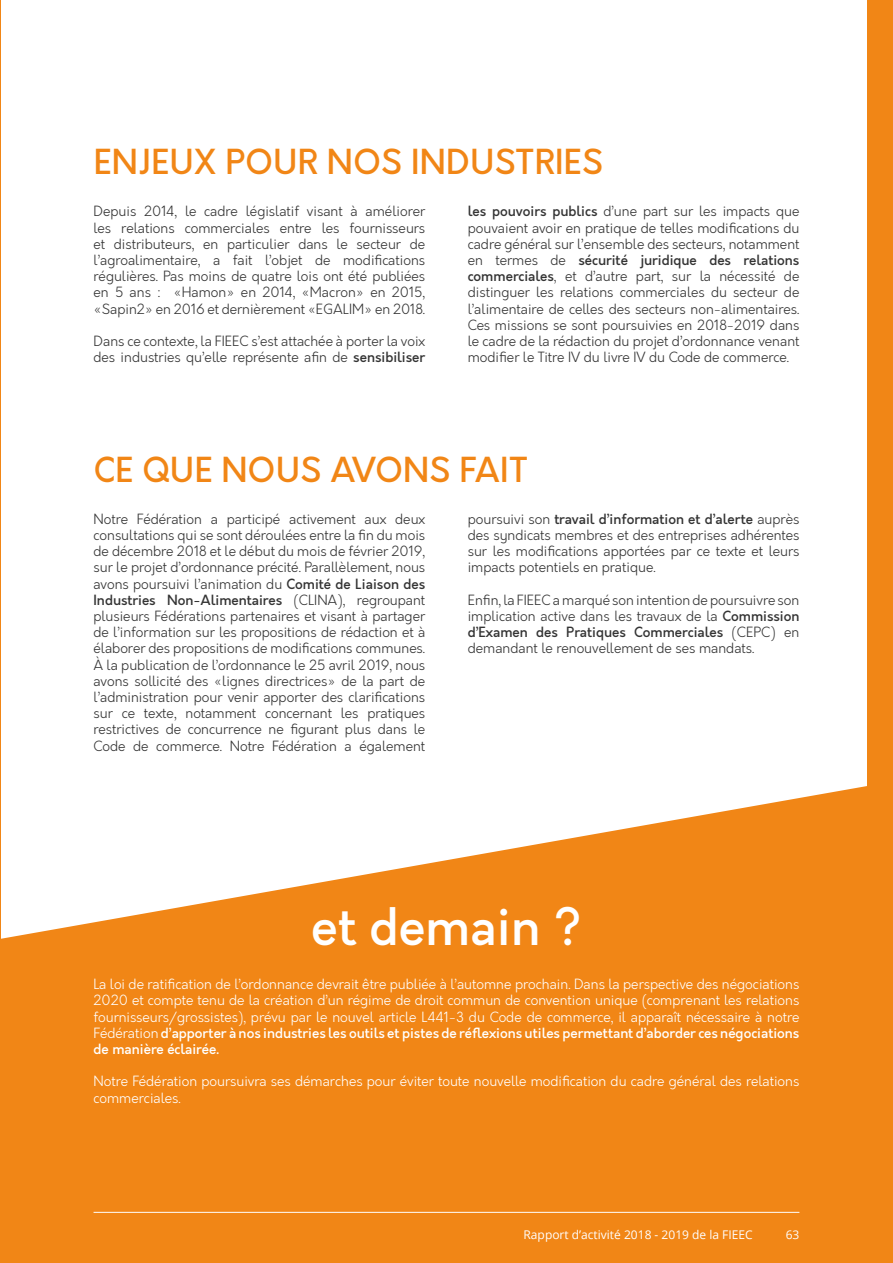
<style>
.page{position:relative;width:893px;height:1263px;background:#fff}
.page>*{position:absolute;margin:0;border:0;box-sizing:border-box;transform-origin:0 0}
.t1{font:500 49.5px "Orkney";color:#fff}
.t2{font:500 33px "Orkney";letter-spacing:.01em;color:#f18616}
.t3{font:300 13.5px/16.2px "Orkney";color:#343434;text-align:justify}
.t4{font:300 13.5px/16.2px "Orkney";color:#fff;text-align:justify}
.t5{font:12px "Open Sans";color:#fff}
.s1{font-weight:500}
</style>
<div class="page">
<svg style="left:1px;top:786px;width:866px;height:477px;fill:#f18616"></svg>
<hr style="left:0;top:0;width:1px;height:1263px;background:#f18616">
<hr style="left:94px;top:1212px;width:705px;height:1px;background:#fff">
<div style="left:867px;top:0;width:26px;height:1263px;background:#f18616"></div>
<h2 class="t2" style="left:94px;top:140px;width:511px">ENJEUX POUR NOS INDUSTRIES</h2>
<p class="t3" style="left:94px;top:204px;width:333px">Depuis 2014, le cadre législatif visant à améliorer les relations commerciales entre les fournisseurs et distributeurs, en particulier dans le secteur de l’agroalimentaire, a fait l’objet de modifications régulières. Pas moins de quatre lois ont été publiées en 5 ans : «Hamon» en 2014, «Macron» en 2015, «Sapin2» en 2016 et dernièrement «EGALIM» en 2018.</p>
<p class="t3" style="left:94px;top:333px;width:333px">Dans ce contexte, la FIEEC s’est attachée à porter la voix des industries qu’elle représente afin de <span class="s1">sensibiliser</span></p>
<p class="t3" style="left:468px;top:204px;width:333px"><span class="s1">les pouvoirs publics</span> d’une part sur les impacts que pouvaient avoir en pratique de telles modifications du cadre général sur l’ensemble des secteurs, notamment en termes de <span class="s1">sécurité juridique des relations commerciales</span>, et d’autre part, sur la nécessité de distinguer les relations commerciales du secteur de l’alimentaire de celles des secteurs non-alimentaires.<br>Ces missions se sont poursuivies en 2018-2019 dans le cadre de la rédaction du projet d’ordonnance venant modifier le Titre IV du livre IV du Code de commerce.</p>
<h2 class="t2" style="left:94px;top:448px;width:436px">CE QUE NOUS AVONS FAIT</h2>
<p class="t3" style="left:94px;top:511px;width:333px">Notre Fédération a participé activement aux deux consultations qui se sont déroulées entre la fin du mois de décembre 2018 et le début du mois de février 2019, sur le projet d’ordonnance précité. Parallèlement, nous avons poursuivi l’animation du <span class="s1">Comité de Liaison des Industries Non-Alimentaires</span> (CLINA), regroupant plusieurs Fédérations partenaires et visant à partager de l’information sur les propositions de rédaction et à élaborer des propositions de modifications communes.<br>À la publication de l’ordonnance le 25 avril 2019, nous avons sollicité des «lignes directrices» de la part de l’administration pour venir apporter des clarifications sur ce texte, notamment concernant les pratiques restrictives de concurrence ne figurant plus dans le Code de commerce. Notre Fédération a également</p>
<p class="t3" style="left:468px;top:511px;width:333px">poursuivi son <span class="s1">travail d’information et d’alerte</span> auprès des syndicats membres et des entreprises adhérentes sur les modifications apportées par ce texte et leurs impacts potentiels en pratique.</p>
<p class="t3" style="left:468px;top:592px;width:333px">Enfin, la FIEEC a marqué son intention de poursuivre son implication active dans les travaux de la <span class="s1">Commission d’Examen des Pratiques Commerciales</span> (CEPC) en demandant le renouvellement de ses mandats.</p>
<h1 class="t1" style="left:311px;top:894px;width:272px">et demain ?</h1>
<p class="t4" style="left:94px;top:976px;width:707px">La loi de ratification de l’ordonnance devrait être publiée à l’automne prochain. Dans la perspective des négociations 2020 et compte tenu de la création d’un régime de droit commun de convention unique (comprenant les relations fournisseurs/grossistes), prévu par le nouvel article L441-3 du Code de commerce, il apparaît nécessaire à notre Fédération <span class="s1">d’apporter à nos industries les outils et pistes de réflexions utiles permettant d’aborder ces négociations de manière éclairée.</span></p>
<p class="t4" style="left:94px;top:1074px;width:707px">Notre Fédération poursuivra ses démarches pour éviter toute nouvelle modification du cadre général des relations commerciales.</p>
<p class="t5" style="left:524px;top:1226px;width:231px">Rapport d’activité 2018 - 2019 de la FIEEC</p>
<p class="t5" style="left:786px;top:1226px;width:15px">63</p>
</div>
